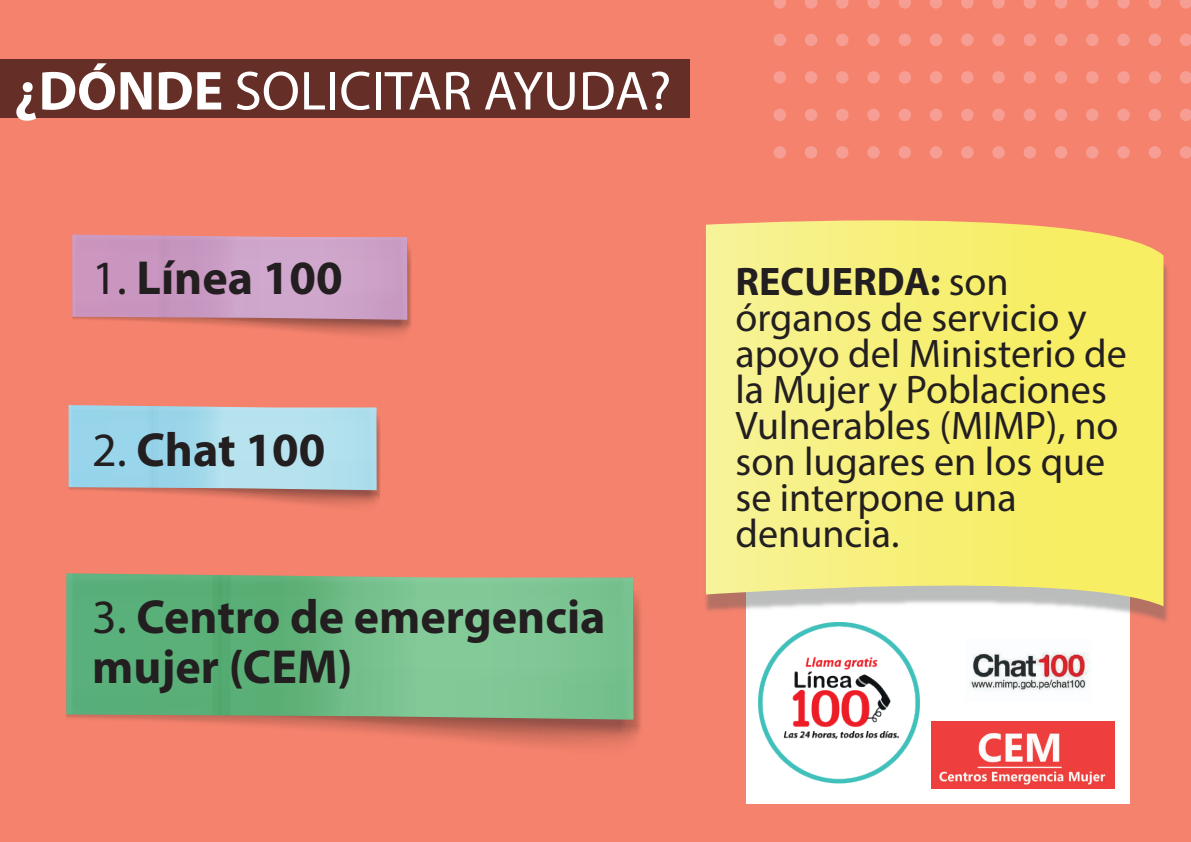
<style>
.page{position:relative;width:1191px;height:842px;background:#f4826d}
.page>*{position:absolute;margin:0;border:0;box-sizing:border-box;transform-origin:0 0}
.t1{font:55.4px "Myriad Pro";color:#fff}
.t2{font:700 48px/50px "Myriad Pro";color:#231f20}
.t3{font:40px/36px "Myriad Pro";color:#231f20}
.s1{font-weight:700}
.s2{font-weight:400}
</style>
<div class="page">
<svg style="left:1180px;top:0;width:11px;height:9px"></svg>
<svg style="left:1180px;top:34px;width:11px;height:12px"></svg>
<svg style="left:1180px;top:71px;width:11px;height:13px"></svg>
<svg style="left:1180px;top:109px;width:11px;height:12px"></svg>
<svg style="left:1180px;top:146px;width:11px;height:13px"></svg>
<svg style="left:1148px;top:0;width:13px;height:9px"></svg>
<div style="left:1148px;top:34px;width:13px;height:12px;background:#f69e93;border-radius:50%"></div>
<div style="left:1148px;top:71px;width:13px;height:13px;background:#f69e93;border-radius:50%"></div>
<div style="left:1148px;top:109px;width:13px;height:12px;background:#f69e93;border-radius:50%"></div>
<div style="left:1148px;top:146px;width:13px;height:13px;background:#f69e93;border-radius:50%"></div>
<svg style="left:1117px;top:0;width:12px;height:9px"></svg>
<div style="left:1117px;top:34px;width:12px;height:12px;background:#f69e93;border-radius:50%"></div>
<div style="left:1117px;top:71px;width:12px;height:13px;background:#f69e93;border-radius:50%"></div>
<div style="left:1117px;top:109px;width:12px;height:12px;background:#f69e93;border-radius:50%"></div>
<div style="left:1117px;top:146px;width:12px;height:13px;background:#f69e93;border-radius:50%"></div>
<svg style="left:1086px;top:0;width:12px;height:9px"></svg>
<div style="left:1086px;top:34px;width:12px;height:12px;background:#f69e93;border-radius:50%"></div>
<div style="left:1086px;top:71px;width:12px;height:13px;background:#f69e93;border-radius:50%"></div>
<div style="left:1086px;top:109px;width:12px;height:12px;background:#f69e93;border-radius:50%"></div>
<div style="left:1086px;top:146px;width:12px;height:13px;background:#f69e93;border-radius:50%"></div>
<svg style="left:1055px;top:0;width:12px;height:9px"></svg>
<div style="left:1054px;top:34px;width:13px;height:12px;background:#f69e93;border-radius:50%"></div>
<div style="left:1054px;top:71px;width:13px;height:13px;background:#f69e93;border-radius:50%"></div>
<div style="left:1054px;top:109px;width:13px;height:12px;background:#f69e93;border-radius:50%"></div>
<div style="left:1054px;top:146px;width:13px;height:13px;background:#f69e93;border-radius:50%"></div>
<svg style="left:1023px;top:0;width:13px;height:9px"></svg>
<div style="left:1023px;top:34px;width:13px;height:12px;background:#f69e93;border-radius:50%"></div>
<div style="left:1023px;top:71px;width:13px;height:13px;background:#f69e93;border-radius:50%"></div>
<div style="left:1023px;top:109px;width:13px;height:12px;background:#f69e93;border-radius:50%"></div>
<div style="left:1023px;top:146px;width:13px;height:13px;background:#f69e93;border-radius:50%"></div>
<svg style="left:992px;top:0;width:12px;height:9px"></svg>
<div style="left:992px;top:34px;width:12px;height:12px;background:#f69e93;border-radius:50%"></div>
<div style="left:992px;top:71px;width:12px;height:13px;background:#f69e93;border-radius:50%"></div>
<div style="left:992px;top:109px;width:12px;height:12px;background:#f69e93;border-radius:50%"></div>
<div style="left:992px;top:146px;width:12px;height:13px;background:#f69e93;border-radius:50%"></div>
<svg style="left:961px;top:0;width:12px;height:9px"></svg>
<div style="left:961px;top:34px;width:12px;height:12px;background:#f69e93;border-radius:50%"></div>
<div style="left:961px;top:71px;width:12px;height:13px;background:#f69e93;border-radius:50%"></div>
<div style="left:961px;top:109px;width:12px;height:12px;background:#f69e93;border-radius:50%"></div>
<div style="left:961px;top:146px;width:12px;height:13px;background:#f69e93;border-radius:50%"></div>
<svg style="left:930px;top:0;width:12px;height:9px"></svg>
<div style="left:929px;top:34px;width:13px;height:12px;background:#f69e93;border-radius:50%"></div>
<div style="left:929px;top:71px;width:13px;height:13px;background:#f69e93;border-radius:50%"></div>
<div style="left:929px;top:109px;width:13px;height:12px;background:#f69e93;border-radius:50%"></div>
<div style="left:929px;top:146px;width:13px;height:13px;background:#f69e93;border-radius:50%"></div>
<svg style="left:898px;top:0;width:13px;height:9px"></svg>
<div style="left:898px;top:34px;width:13px;height:12px;background:#f69e93;border-radius:50%"></div>
<div style="left:898px;top:71px;width:13px;height:13px;background:#f69e93;border-radius:50%"></div>
<div style="left:898px;top:109px;width:13px;height:12px;background:#f69e93;border-radius:50%"></div>
<div style="left:898px;top:146px;width:13px;height:13px;background:#f69e93;border-radius:50%"></div>
<svg style="left:867px;top:0;width:12px;height:9px"></svg>
<div style="left:867px;top:34px;width:12px;height:12px;background:#f69e93;border-radius:50%"></div>
<div style="left:867px;top:71px;width:12px;height:13px;background:#f69e93;border-radius:50%"></div>
<div style="left:867px;top:109px;width:12px;height:12px;background:#f69e93;border-radius:50%"></div>
<div style="left:867px;top:146px;width:12px;height:13px;background:#f69e93;border-radius:50%"></div>
<svg style="left:836px;top:0;width:12px;height:9px"></svg>
<div style="left:836px;top:34px;width:12px;height:12px;background:#f69e93;border-radius:50%"></div>
<div style="left:836px;top:71px;width:12px;height:13px;background:#f69e93;border-radius:50%"></div>
<div style="left:836px;top:109px;width:12px;height:12px;background:#f69e93;border-radius:50%"></div>
<div style="left:836px;top:146px;width:12px;height:13px;background:#f69e93;border-radius:50%"></div>
<svg style="left:805px;top:0;width:12px;height:9px"></svg>
<div style="left:805px;top:34px;width:12px;height:12px;background:#f69e93;border-radius:50%"></div>
<div style="left:805px;top:71px;width:12px;height:13px;background:#f69e93;border-radius:50%"></div>
<div style="left:805px;top:109px;width:12px;height:12px;background:#f69e93;border-radius:50%"></div>
<div style="left:805px;top:146px;width:12px;height:13px;background:#f69e93;border-radius:50%"></div>
<svg style="left:773px;top:0;width:13px;height:9px"></svg>
<div style="left:773px;top:34px;width:13px;height:12px;background:#f69e93;border-radius:50%"></div>
<div style="left:773px;top:71px;width:13px;height:13px;background:#f69e93;border-radius:50%"></div>
<div style="left:773px;top:109px;width:13px;height:12px;background:#f69e93;border-radius:50%"></div>
<div style="left:773px;top:146px;width:13px;height:13px;background:#f69e93;border-radius:50%"></div>
<div style="left:0;top:59px;width:689px;height:59px;background:#652e26"></div>
<div style="left:746px;top:558px;width:383px;height:245px;background:#fff"></div>
<img style="left:758px;top:656px;width:162px;height:128px">
<img style="left:705px;top:225px;width:463px;height:431px">
<svg style="left:706px;top:220px;width:457px;height:386px"></svg>
<svg style="left:72px;top:235px;width:340px;height:101px"></svg>
<svg style="left:151px;top:590px;width:490px;height:157px"></svg>
<svg style="left:66px;top:573px;width:567px;height:147px"></svg>
<svg style="left:69px;top:405px;width:311px;height:101px"></svg>
<img style="left:931px;top:721px;width:183px;height:67px">
<img style="left:965px;top:638px;width:127px;height:54px">
<h1 class="t1" style="left:14px;top:57px;width:659px"><span class="s1">¿DÓNDE</span> SOLICITAR AYUDA?</h1>
<p class="t2" style="left:92px;top:251px;width:252px"><span class="s2">1.</span> Línea 100</p>
<p class="t2" style="left:92px;top:423px;width:234px"><span class="s2">2.</span> Chat 100</p>
<p class="t2" style="left:92px;top:590px;width:515px"><span class="s2">3.</span> Centro de emergencia mujer (CEM)</p>
<p class="t3" style="left:735px;top:263px;width:393px"><span class="s1">RECUERDA:</span> son órganos de servicio y apoyo del Ministerio de la Mujer y Poblaciones<br>Vulnerables (MIMP), no son lugares en los que se interpone una denuncia.</p>
</div>
